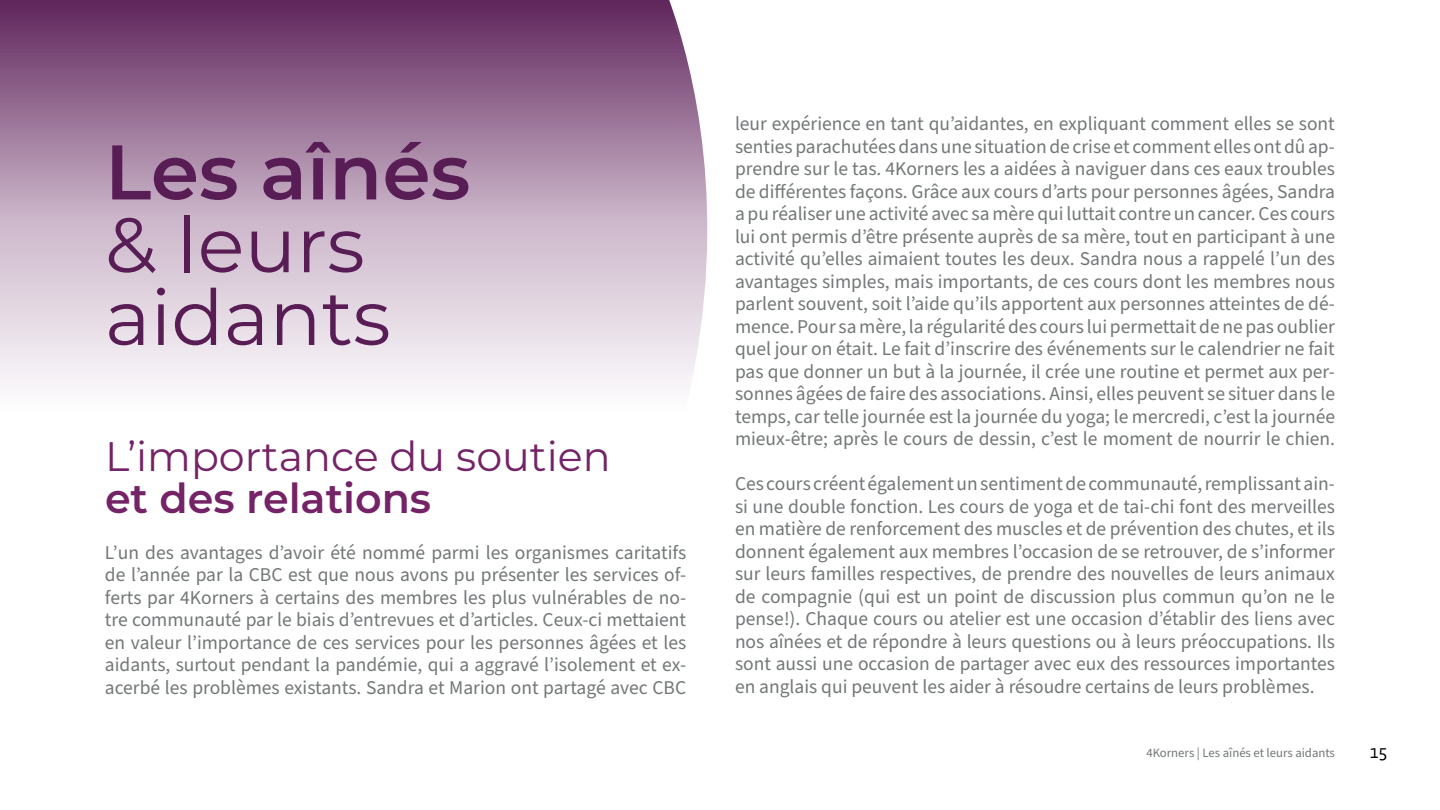
<style>
.page{position:relative;width:1440px;height:810px;background:#fff}
.page>*{position:absolute;margin:0;border:0;box-sizing:border-box;transform-origin:0 0}
.t1{font:77.25px/72.8px "Montserrat";color:#591d56}
.t2{font:600 77.25px "Montserrat";color:#591d56}
.t3{font:41.25px "Montserrat";color:#742366}
.t4{font:600 41.25px "Montserrat";color:#742366}
.t5{font:19.5px/22.5px "Source Sans Pro";color:#737778;text-align:justify}
.t6{font:18px "Vista Sans OTCE";color:#000}
.t7{font:12.75px "Source Sans Pro";color:#737778}
</style>
<div class="page">
<svg style="left:0;top:0;width:708px;height:387px;background:#b89cb6"></svg>
<h1 class="t2" style="left:105px;top:117px;width:367px">Les aînés</h1>
<h1 class="t1" style="left:105px;top:206px;width:287px">&amp; leurs aidants</h1>
<h2 class="t3" style="left:105px;top:428px;width:507px">L’importance du soutien</h2>
<h2 class="t4" style="left:105px;top:469px;width:328px">et des relations</h2>
<p class="t5" style="left:105px;top:541px;width:583px">L’un des avantages d’avoir été nommé parmi les organismes caritatifs de l’année par la CBC est que nous avons pu présenter les services of&shy;ferts par 4Korners à certains des membres les plus vulnérables de no&shy;tre communauté par le biais d’entrevues et d’articles. Ceux-ci mettaient en valeur l’importance de ces services pour les personnes âgées et les aidants, surtout pendant la pandémie, qui a aggravé l’isolement et ex&shy;acerbé les problèmes existants. Sandra et Marion ont partagé avec CBC</p>
<p class="t5" style="left:735px;top:113px;width:602px">leur expérience en tant qu’aidantes, en expliquant comment elles se sont senties parachutées dans une situation de crise et comment elles ont dû ap&shy;prendre sur le tas. 4Korners les a aidées à naviguer dans ces eaux troubles de différentes façons. Grâce aux cours d’arts pour personnes âgées, Sandra a pu réaliser une activité avec sa mère qui luttait contre un cancer. Ces cours lui ont permis d’être présente auprès de sa mère, tout en participant à une activité qu’elles aimaient toutes les deux. Sandra nous a rappelé l’un des avantages simples, mais importants, de ces cours dont les membres nous parlent souvent, soit l’aide qu’ils apportent aux personnes atteintes de dé&shy;mence. Pour sa mère, la régularité des cours lui permettait de ne pas oublier quel jour on était. Le fait d’inscrire des événements sur le calendrier ne fait pas que donner un but à la journée, il crée une routine et permet aux per&shy;sonnes âgées de faire des associations. Ainsi, elles peuvent se situer dans le temps, car telle journée est la journée du yoga; le mercredi, c’est la journée mieux-être; après le cours de dessin, c’est le moment de nourrir le chien.</p>
<p class="t5" style="left:735px;top:473px;width:602px">Ces cours créent également un sentiment de communauté, remplissant ain&shy;si une double fonction. Les cours de yoga et de tai-chi font des merveilles en matière de renforcement des muscles et de prévention des chutes, et ils donnent également aux membres l’occasion de se retrouver, de s’informer sur leurs familles respectives, de prendre des nouvelles de leurs animaux de compagnie (qui est un point de discussion plus commun qu’on ne le pense!). Chaque cours ou atelier est une occasion d’établir des liens avec nos aînées et de répondre à leurs questions ou à leurs préoccupations. Ils sont aussi une occasion de partager avec eux des ressources importantes en anglais qui peuvent les aider à résoudre certains de leurs problèmes.</p>
<p class="t7" style="left:1146px;top:744px;width:190px">4Korners | Les aînés et leurs aidants</p>
<p class="t6" style="left:1370px;top:741px;width:19px">15</p>
</div>
